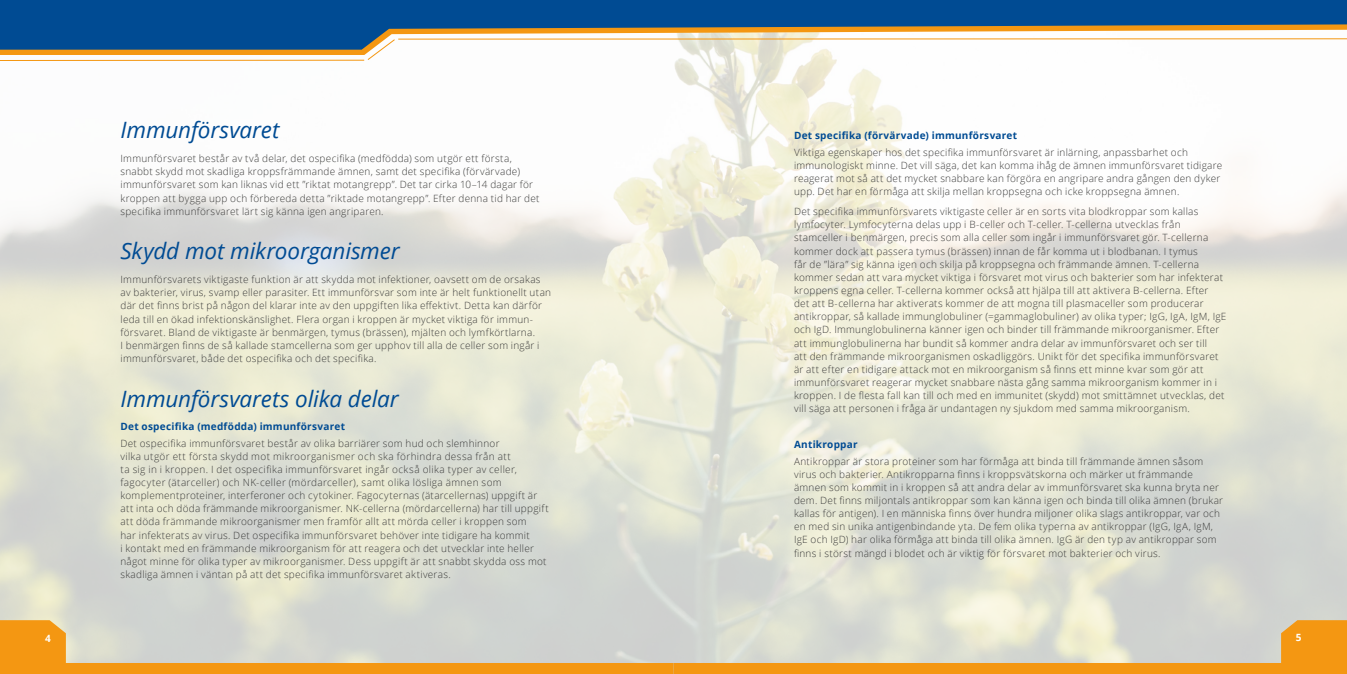
<style>
.page{position:relative;width:1347px;height:674px;background:#fff}
.page>*{position:absolute;margin:0;border:0;box-sizing:border-box;transform-origin:0 0}
.t1{font:italic 22.5px "Open Sans";letter-spacing:-.005em;color:#004b93}
.t2{font:300 10px/13.1px "Open Sans";letter-spacing:.025em;color:#3c3c3b}
.t3{font:700 10px "Open Sans";letter-spacing:.025em;color:#004b93}
.t4{font:700 10px "Open Sans";color:#fff}
</style>
<div class="page">
<img style="left:0;top:55px;width:1346px;height:564px">
<svg style="left:0;top:50px;width:832px;height:5px"></svg>
<svg style="left:0;top:0;width:1346px;height:50px;fill:#004b93"></svg>
<hr style="left:0;top:60px;width:364px;height:1px;background:#f49712">
<hr style="left:398px;top:38px;width:948px;height:1px;background:#f49712">
<svg style="left:367px;top:39px;width:28px;height:21px"></svg>
<svg style="left:0;top:619px;width:673px;height:54px;fill:#d1d2cf"></svg>
<svg style="left:673px;top:619px;width:673px;height:54px"></svg>
<p class="t4" style="left:45px;top:630px;width:7px">4</p>
<h1 class="t1" style="left:120px;top:115px;width:160px">Immunförsvaret</h1>
<p class="t2" style="left:120px;top:151px;width:420px">Immunförsvaret består av två delar, det ospecifika (medfödda) som utgör ett första, snabbt skydd mot skadliga kroppsfrämmande ämnen, samt det specifika (förvärvade) immunförsvaret som kan liknas vid ett ”riktat motangrepp”. Det tar cirka 10–14 dagar för kroppen att bygga upp och förbereda detta ”riktade motangrepp”. Efter denna tid har det specifika immunförsvaret lärt sig känna igen angriparen.</p>
<h1 class="t1" style="left:120px;top:236px;width:280px">Skydd mot mikroorganismer</h1>
<p class="t2" style="left:120px;top:272px;width:432px">Immunförsvarets viktigaste funktion är att skydda mot infektioner, oavsett om de orsakas av bakterier, virus, svamp eller parasiter. Ett immunförsvar som inte är helt funktionellt utan där det finns brist på någon del klarar inte av den uppgiften lika effektivt. Detta kan därför leda till en ökad infektionskänslighet. Flera organ i kroppen är mycket viktiga för immun&shy;försvaret. Bland de viktigaste är benmärgen, tymus (brässen), mjälten och lymfkörtlarna.<br>I benmärgen finns de så kallade stamcellerna som ger upphov till alla de celler som ingår i immunförsvaret, både det ospecifika och det specifika.</p>
<h1 class="t1" style="left:120px;top:383px;width:280px">Immunförsvarets olika delar</h1>
<p class="t3" style="left:120px;top:419px;width:226px">Det ospecifika (medfödda) immunförsvaret</p>
<p class="t2" style="left:120px;top:436px;width:429px">Det ospecifika immunförsvaret består av olika barriärer som hud och slemhinnor<br>vilka utgör ett första skydd mot mikroorganismer och ska förhindra dessa från att<br>ta sig in i kroppen. I det ospecifika immunförsvaret ingår också olika typer av celler, fagocyter (ätarceller) och NK-celler (mördarceller), samt olika lösliga ämnen som komplementproteiner, interferoner och cytokiner. Fagocyternas (ätarcellernas) uppgift är att inta och döda främmande mikroorganismer. NK-cellerna (mördarcellerna) har till uppgift att döda främmande mikroorganismer men framför allt att mörda celler i kroppen som<br>har infekterats av virus. Det ospecifika immunförsvaret behöver inte tidigare ha kommit<br>i kontakt med en främmande mikroorganism för att reagera och det utvecklar inte heller något minne för olika typer av mikroorganismer. Dess uppgift är att snabbt skydda oss mot skadliga ämnen i väntan på att det specifika immunförsvaret aktiveras.</p>
<p class="t3" style="left:794px;top:128px;width:225px">Det specifika (förvärvade) immunförsvaret</p>
<p class="t2" style="left:794px;top:145px;width:430px">Viktiga egenskaper hos det specifika immunförsvaret är inlärning, anpassbarhet och immunologiskt minne. Det vill säga, det kan komma ihåg de ämnen immunförsvaret tidigare reagerat mot så att det mycket snabbare kan förgöra en angripare andra gången den dyker upp. Det har en förmåga att skilja mellan kroppsegna och icke kroppsegna ämnen.</p>
<p class="t2" style="left:794px;top:204px;width:434px">Det specifika immunförsvarets viktigaste celler är en sorts vita blodkroppar som kallas lymfocyter. Lymfocyterna delas upp i B-celler och T-celler. T-cellerna utvecklas från stamceller i benmärgen, precis som alla celler som ingår i immunförsvaret gör. T-cellerna kommer dock att passera tymus (brässen) innan de får komma ut i blodbanan. I tymus<br>får de ”lära” sig känna igen och skilja på kroppsegna och främmande ämnen. T-cellerna kommer sedan att vara mycket viktiga i försvaret mot virus och bakterier som har infekterat kroppens egna celler. T-cellerna kommer också att hjälpa till att aktivera B-cellerna. Efter<br>det att B-cellerna har aktiverats kommer de att mogna till plasmaceller som producerar antikroppar, så kallade immunglobuliner (=gammaglobuliner) av olika typer; IgG, IgA, IgM, IgE och IgD. Immunglobulinerna känner igen och binder till främmande mikroorganismer. Efter att immunglobulinerna har bundit så kommer andra delar av immunförsvaret och ser till<br>att den främmande mikroorganismen oskadliggörs. Unikt för det specifika immunförsvaret är att efter en tidigare attack mot en mikroorganism så finns ett minne kvar som gör att immunförsvaret reagerar mycket snabbare nästa gång samma mikroorganism kommer in i kroppen. I de flesta fall kan till och med en immunitet (skydd) mot smittämnet utvecklas, det vill säga att personen i fråga är undantagen ny sjukdom med samma mikroorganism.</p>
<p class="t3" style="left:794px;top:437px;width:65px">Antikroppar</p>
<p class="t2" style="left:794px;top:454px;width:430px">Antikroppar är stora proteiner som har förmåga att binda till främmande ämnen såsom virus och bakterier. Antikropparna finns i kroppsvätskorna och märker ut främmande ämnen som kommit in i kroppen så att andra delar av immunförsvaret ska kunna bryta ner dem. Det finns miljontals antikroppar som kan känna igen och binda till olika ämnen (brukar kallas för antigen). I en människa finns över hundra miljoner olika slags antikroppar, var och en med sin unika antigenbindande yta. De fem olika typerna av antikroppar (IgG, IgA, IgM, IgE och IgD) har olika förmåga att binda till olika ämnen. IgG är den typ av antikroppar som finns i störst mängd i blodet och är viktig för försvaret mot bakterier och virus.</p>
<p class="t4" style="left:1295px;top:630px;width:7px">5</p>
</div>
